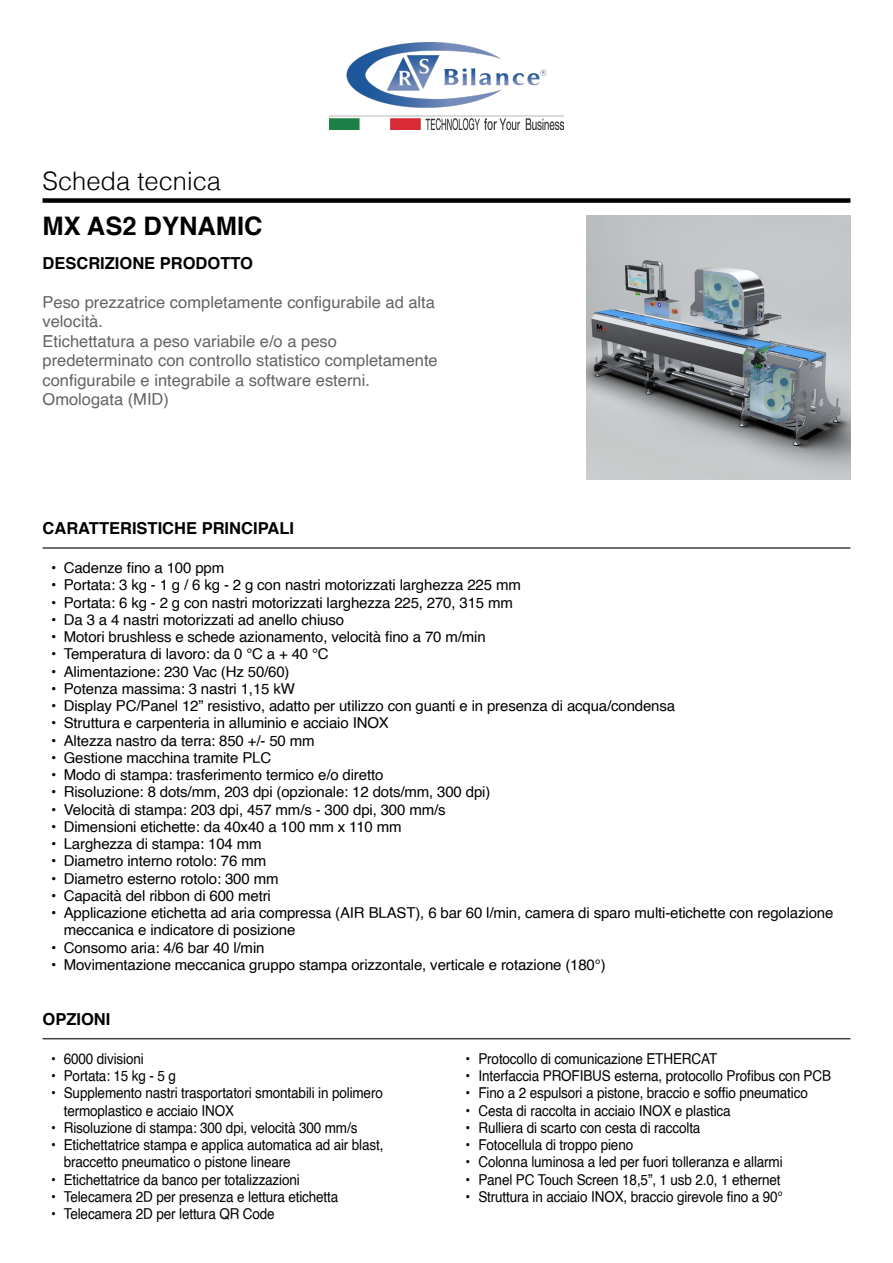
<style>
.page{position:relative;width:893px;height:1263px;background:#fff}
.page>*{position:absolute;margin:0;border:0;box-sizing:border-box;transform-origin:0 0}
.t1{font:300 25.5px "Helvetica";color:#000}
.t2{font:700 25.5px "Helvetica";color:#000}
.t3{font:16.5px/19.5px "Helvetica";color:#646363}
.t4{font:700 16.5px "Helvetica";color:#000}
.t5{font:15px/17.2px "Helvetica";letter-spacing:-.01em;color:#000}
.t6{font:15px/17.2px "Helvetica";letter-spacing:-.01em;color:#000;scale:.9 1}
</style>
<div class="page">
<div style="left:43px;top:198px;width:807px;height:5px;background:#000"></div>
<hr style="left:43px;top:547px;width:807px;height:2px;background:#000">
<img style="left:587px;top:216px;width:263px;height:263px">
<hr style="left:43px;top:1038px;width:807px;height:1px;background:#000">
<img style="left:330px;top:43px;width:233px;height:86px">
<h1 class="t1" style="left:43px;top:165px;width:180px">Scheda tecnica</h1>
<h1 class="t2" style="left:43px;top:205px;width:222px">MX AS2 DYNAMIC</h1>
<p class="t4" style="left:43px;top:249px;width:212px">DESCRIZIONE PRODOTTO</p>
<p class="t3" style="left:43px;top:293px;width:397px">Peso prezzatrice completamente configurabile ad alta velocità.<br>Etichettatura a peso variabile e/o a peso predeterminato con controllo statistico completamente configurabile e integrabile a software esterni.<br>Omologata (MID)</p>
<p class="t4" style="left:43px;top:515px;width:253px">CARATTERISTICHE PRINCIPALI</p>
<p class="t5" style="left:51px;top:560px;width:175px">• Cadenze fino a 100 ppm</p>
<p class="t5" style="left:51px;top:577px;width:471px">• Portata: 3 kg - 1 g / 6 kg - 2 g con nastri motorizzati larghezza 225 mm</p>
<p class="t5" style="left:51px;top:594px;width:463px">• Portata: 6 kg - 2 g con nastri motorizzati larghezza 225, 270, 315 mm</p>
<p class="t5" style="left:51px;top:611px;width:295px">• Da 3 a 4 nastri motorizzati ad anello chiuso</p>
<p class="t5" style="left:51px;top:629px;width:436px">• Motori brushless e schede azionamento, velocità fino a 70 m/min</p>
<p class="t5" style="left:51px;top:646px;width:279px">• Temperatura di lavoro: da 0 °C a + 40 °C</p>
<p class="t5" style="left:51px;top:663px;width:240px">• Alimentazione: 230 Vac (Hz 50/60)</p>
<p class="t5" style="left:51px;top:680px;width:245px">• Potenza massima: 3 nastri 1,15 kW</p>
<p class="t5" style="left:51px;top:698px;width:626px">• Display PC/Panel 12” resistivo, adatto per utilizzo con guanti e in presenza di acqua/condensa</p>
<p class="t5" style="left:51px;top:715px;width:339px">• Struttura e carpenteria in alluminio e acciaio INOX</p>
<p class="t5" style="left:51px;top:732px;width:265px">• Altezza nastro da terra: 850 +/- 50 mm</p>
<p class="t5" style="left:51px;top:749px;width:222px">• Gestione macchina tramite PLC</p>
<p class="t5" style="left:51px;top:767px;width:334px">• Modo di stampa: trasferimento termico e/o diretto</p>
<p class="t5" style="left:51px;top:784px;width:441px">• Risoluzione: 8 dots/mm, 203 dpi (opzionale: 12 dots/mm, 300 dpi)</p>
<p class="t5" style="left:51px;top:801px;width:396px">• Velocità di stampa: 203 dpi, 457 mm/s - 300 dpi, 300 mm/s</p>
<p class="t5" style="left:51px;top:818px;width:352px">• Dimensioni etichette: da 40x40 a 100 mm x 110 mm</p>
<p class="t5" style="left:51px;top:836px;width:212px">• Larghezza di stampa: 104 mm</p>
<p class="t5" style="left:51px;top:853px;width:217px">• Diametro interno rotolo: 76 mm</p>
<p class="t5" style="left:51px;top:870px;width:229px">• Diametro esterno rotolo: 300 mm</p>
<p class="t5" style="left:51px;top:887px;width:221px">• Capacità del ribbon di 600 metri</p>
<p class="t5" style="left:64px;top:905px;width:771px;text-indent:-13px">• Applicazione etichetta ad aria compressa (AIR BLAST), 6 bar 60 l/min, camera di sparo multi-etichette con regolazione meccanica e indicatore di posizione</p>
<p class="t5" style="left:51px;top:939px;width:215px">• Consomo aria: 4/6 bar 40 l/min</p>
<p class="t5" style="left:51px;top:956px;width:556px">• Movimentazione meccanica gruppo stampa orizzontale, verticale e rotazione (180°)</p>
<p class="t4" style="left:43px;top:1006px;width:69px">OPZIONI</p>
<p class="t6" style="left:51px;top:1050px;width:105px">• 6000 divisioni</p>
<p class="t6" style="left:51px;top:1068px;width:140px">• Portata: 15 kg - 5 g</p>
<p class="t6" style="left:64px;top:1085px;width:356px;text-indent:-13px">• Supplemento nastri trasportatori smontabili in polimero termoplastico e acciaio INOX</p>
<p class="t6" style="left:51px;top:1119px;width:342px">• Risoluzione di stampa: 300 dpi, velocità 300 mm/s</p>
<p class="t6" style="left:64px;top:1137px;width:357px;text-indent:-13px">• Etichettatrice stampa e applica automatica ad air blast, braccetto pneumatico o pistone lineare</p>
<p class="t6" style="left:51px;top:1171px;width:278px">• Etichettatrice da banco per totalizzazioni</p>
<p class="t6" style="left:51px;top:1188px;width:321px">• Telecamera 2D per presenza e lettura etichetta</p>
<p class="t6" style="left:51px;top:1206px;width:250px">• Telecamera 2D per lettura QR Code</p>
<p class="t6" style="left:466px;top:1050px;width:281px">• Protocollo di comunicazione ETHERCAT</p>
<p class="t6" style="left:466px;top:1068px;width:408px">• Interfaccia PROFIBUS esterna, protocollo Profibus con PCB</p>
<p class="t6" style="left:466px;top:1085px;width:382px">• Fino a 2 espulsori a pistone, braccio e soffio pneumatico</p>
<p class="t6" style="left:466px;top:1102px;width:296px">• Cesta di raccolta in acciaio INOX e plastica</p>
<p class="t6" style="left:466px;top:1119px;width:262px">• Rulliera di scarto con cesta di raccolta</p>
<p class="t6" style="left:466px;top:1137px;width:188px">• Fotocellula di troppo pieno</p>
<p class="t6" style="left:466px;top:1154px;width:354px">• Colonna luminosa a led per fuori tolleranza e allarmi</p>
<p class="t6" style="left:466px;top:1171px;width:352px">• Panel PC Touch Screen 18,5”, 1 usb 2.0, 1 ethernet</p>
<p class="t6" style="left:466px;top:1188px;width:354px">• Struttura in acciaio INOX, braccio girevole fino a 90°</p>
</div>
